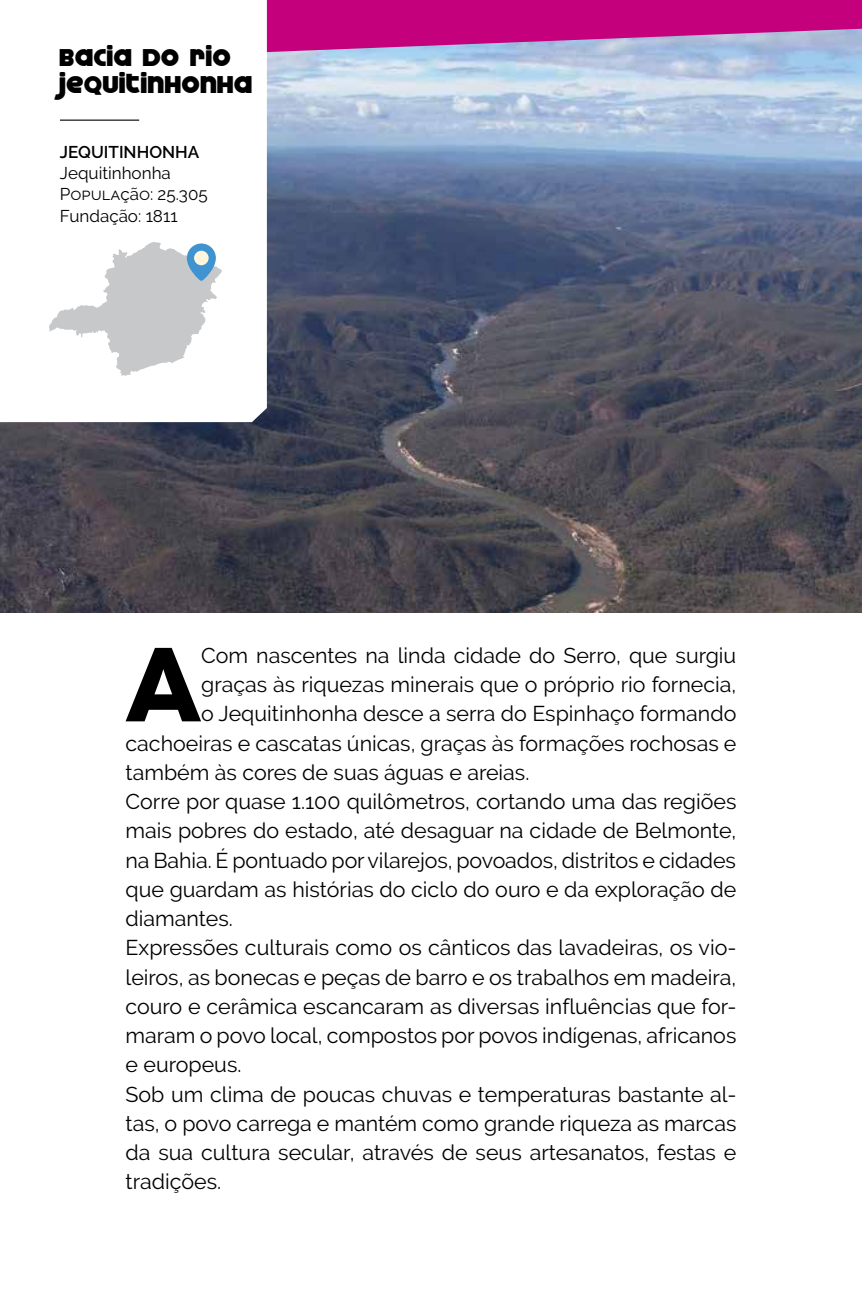
<style>
.page{position:relative;width:862px;height:1308px;background:#fff}
.page>*{position:absolute;margin:0;border:0;box-sizing:border-box;transform-origin:0 0}
.t1{font:700 104.85px "Novecentowide";color:#000}
.t2{font:29.25px/27px "Dokyo";color:#000}
.t3{font:21.38px "Raleway";color:#000}
.t4{font:17.1px/21.2px "Raleway";color:#000}
.t5{font:600 17.1px "Raleway";color:#000}
</style>
<div class="page">
<img style="left:0;top:63px;width:861px;height:549px">
<svg style="left:267px;top:0;width:594px;height:63px;background:#bb45a0"></svg>
<svg style="left:0;top:0;width:267px;height:422px"></svg>
<svg style="left:49px;top:242px;width:173px;height:134px"></svg>
<div style="left:194px;top:251px;width:14px;height:14px;background:#fff6dd;border-radius:50%"></div>
<hr style="left:60px;top:120px;width:79px;height:1px;background:#000">
<h2 class="t2" style="left:60px;top:44px;width:194px">BACIA DO RIO<br>JEQUITINHONHA</h2>
<p class="t5" style="left:60px;top:142px;width:141px">JEQUITINHONHA</p>
<p class="t4" style="left:60px;top:163px;width:149px">Jequitinhonha<br>População: 25.305<br>Fundação: 1811</p>
<h1 class="t1" style="left:125px;top:619px;width:77px">A</h1>
<p class="t3" style="left:201px;top:643px;width:536px">Com nascentes na linda cidade do Serro, que surgiu</p>
<p class="t3" style="left:201px;top:672px;width:536px">graças às riquezas minerais que o próprio rio fornecia,</p>
<p class="t3" style="left:201px;top:701px;width:536px">o Jequitinhonha desce a serra do Espinhaço formando</p>
<p class="t3" style="left:125px;top:730px;width:612px">cachoeiras e cascatas únicas, graças às formações rochosas e</p>
<p class="t3" style="left:125px;top:760px;width:405px">também às cores de suas águas e areias.</p>
<p class="t3" style="left:125px;top:789px;width:612px">Corre por quase 1.100 quilômetros, cortando uma das regiões</p>
<p class="t3" style="left:125px;top:818px;width:612px">mais pobres do estado, até desaguar na cidade de Belmonte,</p>
<p class="t3" style="left:125px;top:847px;width:611px">na Bahia. É pontuado por vilarejos, povoados, distritos e cidades</p>
<p class="t3" style="left:125px;top:877px;width:612px">que guardam as histórias do ciclo do ouro e da exploração de</p>
<p class="t3" style="left:125px;top:906px;width:109px">diamantes.</p>
<p class="t3" style="left:125px;top:935px;width:612px">Expressões culturais como os cânticos das lavadeiras, os vio-</p>
<p class="t3" style="left:125px;top:964px;width:612px">leiros, as bonecas e peças de barro e os trabalhos em madeira,</p>
<p class="t3" style="left:125px;top:994px;width:612px">couro e cerâmica escancaram as diversas influências que for-</p>
<p class="t3" style="left:125px;top:1023px;width:612px">maram o povo local, compostos por povos indígenas, africanos</p>
<p class="t3" style="left:125px;top:1052px;width:117px">e europeus.</p>
<p class="t3" style="left:125px;top:1081px;width:612px">Sob um clima de poucas chuvas e temperaturas bastante al-</p>
<p class="t3" style="left:125px;top:1110px;width:612px">tas, o povo carrega e mantém como grande riqueza as marcas</p>
<p class="t3" style="left:125px;top:1140px;width:612px">da sua cultura secular, através de seus artesanatos, festas e</p>
<p class="t3" style="left:125px;top:1169px;width:97px">tradições.</p>
</div>
